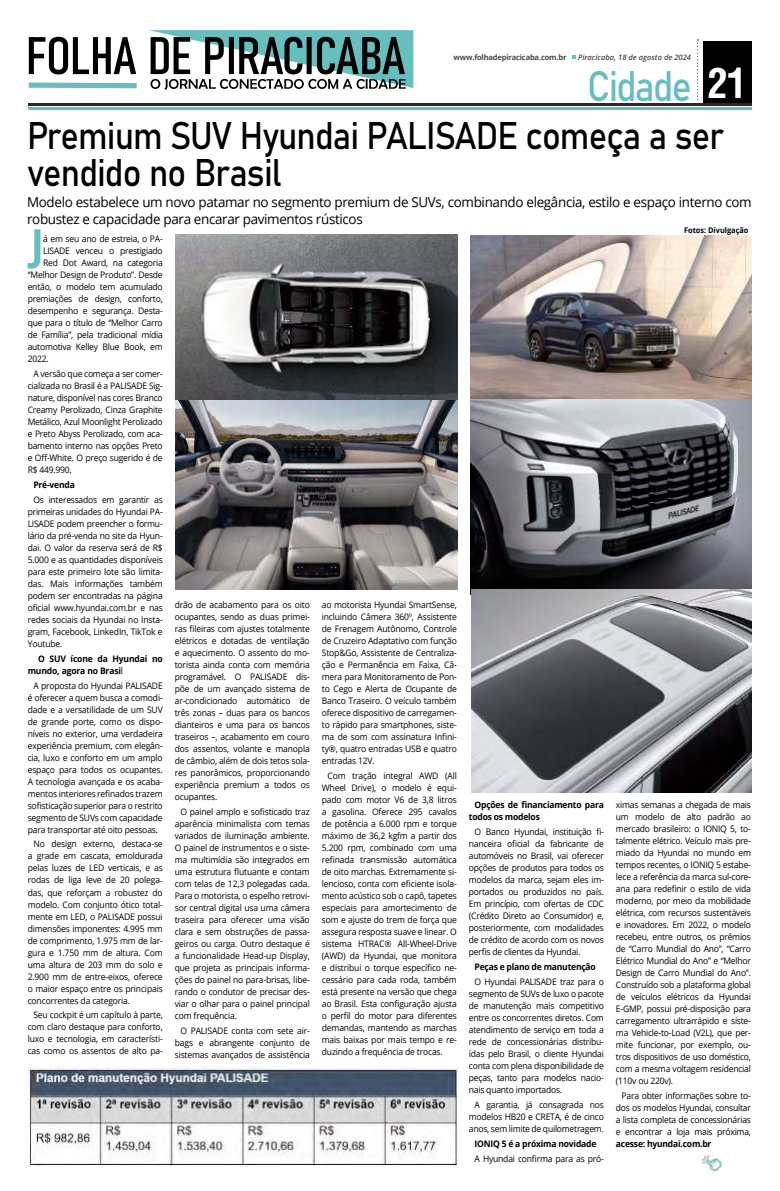
<style>
.page{position:relative;width:780px;height:1191px;background:#fff}
.page>*{position:absolute;margin:0;border:0;box-sizing:border-box;transform-origin:0 0}
.t1{font:700 42.6px "Open Sans";color:#67bec0;scale:.95 1}
.t2{font:42.1px "Bahnschrift";letter-spacing:-.045em;color:#67bec0;scale:.89 1}
.t3{font:38px/37px "Bahnschrift";letter-spacing:-.025em;color:#000;scale:.91 1}
.t4{font:13.7px/16.6px "Open Sans";letter-spacing:-.025em;color:#000}
.t5{font:9px/12px "Open Sans";letter-spacing:-.025em;color:#000;text-align:justify;scale:.95 1}
.t6{font:700 9px/12px "Open Sans";letter-spacing:-.025em;color:#000;scale:.95 1}
.t7{font:700 7.8px "Open Sans";color:#000;scale:.94 1}
.t8{font:700 7.6px "Open Sans";letter-spacing:-.025em;color:#4a4948}
.t9{font:italic 600 7.6px "Open Sans";color:#4a4948}
.s1{font-family:"Arena Condensed";font-weight:700;font-size:40.6px;color:#fff}
.s2{font-weight:400}
</style>
<div class="page">
<div style="left:703px;top:41px;width:48px;height:65px;background:#000"></div>
<hr style="left:28px;top:107px;width:723px;height:2px;background:#67bec0">
<hr style="left:28px;top:103px;width:723px;height:3px;background:#2c2824">
<svg style="left:697px;top:39px;width:1px;height:62px"></svg>
<svg style="left:572px;top:55px;width:3px;height:4px"></svg>
<svg style="left:28px;top:30px;width:385px;height:60px"></svg>
<img style="left:700px;top:1154px;width:23px;height:19px">
<img style="left:28px;top:1068px;width:429px;height:98px">
<img style="left:470px;top:235px;width:281px;height:359px">
<img style="left:175px;top:235px;width:282px;height:355px">
<img style="left:471px;top:590px;width:280px;height:203px">
<p class="t8" style="left:453px;top:52px;width:114px">www.folhadepiracicaba.com.br</p>
<p class="t9" style="left:578px;top:52px;width:114px">Piracicaba, 18 de agosto de 2024</p>
<h2 class="t2" style="left:587px;top:55px;width:181px">Cidade <span class="s1">21</span></h2>
<h3 class="t3" style="left:27px;top:114px;width:767px">Premium SUV Hyundai PALISADE começa a ser vendido no Brasil</h3>
<h3 class="t4" style="left:27px;top:193px;width:726px">Modelo estabelece um novo patamar no segmento premium de SUVs, combinando elegância, estilo e espaço interno com robustez e capacidade para encarar pavimentos rústicos</h3>
<p class="t7" style="left:684px;top:224px;width:70px">Fotos: Divulgação</p>
<h1 class="t1" style="left:31px;top:215px;width:16px">J</h1>
<p class="t5" style="left:43px;top:233px;width:127px">á em seu ano de estreia, o PA-</p>
<p class="t5" style="left:43px;top:245px;width:127px">LISADE venceu o prestigiado</p>
<p class="t5" style="left:43px;top:257px;width:127px">Red Dot Award, na categoria</p>
<p class="t5" style="left:28px;top:269px;width:144px">“Melhor Design de Produto”. Desde</p>
<p class="t5" style="left:28px;top:281px;width:144px">então, o modelo tem acumulado</p>
<p class="t5" style="left:28px;top:293px;width:144px">premiações de design, conforto,</p>
<p class="t5" style="left:28px;top:305px;width:144px">desempenho e segurança. Desta-</p>
<p class="t5" style="left:28px;top:317px;width:144px">que para o título de “Melhor Carro</p>
<p class="t5" style="left:28px;top:329px;width:144px">de Família”, pela tradicional mídia</p>
<p class="t5" style="left:28px;top:341px;width:144px">automotiva Kelley Blue Book, em</p>
<p class="t5" style="left:28px;top:353px;width:24px">2022.</p>
<p class="t5" style="left:28px;top:367px;width:144px;text-indent:6px">A versão que começa a ser comer&shy;cializada no Brasil é a PALISADE Sig&shy;nature, disponível nas cores Branco Creamy Perolizado, Cinza Graphite Metálico, Azul Moonlight Perolizado e Preto Abyss Perolizado, com aca&shy;bamento interno nas opções Preto e Off-White. O preço sugerido é de R$ 449.990.</p>
<p class="t6" style="left:33px;top:478px;width:45px">Pré-venda</p>
<p class="t5" style="left:28px;top:493px;width:144px;text-indent:6px">Os interessados em garantir as primeiras unidades do Hyundai PA-LISADE podem preencher o formu&shy;lário da pré-venda no site da Hyun&shy;dai. O valor da reserva será de R$ 5.000 e as quantidades disponíveis para este primeiro lote são limita&shy;das. Mais informações também podem ser encontradas na página oficial www.hyundai.com.br e nas redes sociais da Hyundai no Insta&shy;gram, Facebook, LinkedIn, TikTok e Youtube.</p>
<p class="t6" style="left:28px;top:652px;width:144px;text-indent:10px">O SUV ícone da Hyundai no mundo, agora no Brasi<span class="s2">l</span></p>
<p class="t5" style="left:28px;top:679px;width:144px;text-indent:6px">A proposta do Hyundai PALISADE é oferecer a quem busca a comodi&shy;dade e a versatilidade de um SUV de grande porte, como os dispo&shy;níveis no exterior, uma verdadeira experiência premium, com elegân&shy;cia, luxo e conforto em um amplo espaço para todos os ocupantes.<br>A tecnologia avançada e os acaba&shy;mentos interiores refinados trazem sofisticação superior para o restrito segmento de SUVs com capacidade para transportar até oito pessoas.</p>
<p class="t5" style="left:28px;top:838px;width:144px;text-indent:6px">No design externo, destaca-se a grade em cascata, emoldurada pelas luzes de LED verticais, e as rodas de liga leve de 20 polega&shy;das, que reforçam a robustez do modelo. Com conjunto ótico total&shy;mente em LED, o PALISADE possui dimensões imponentes: 4.995 mm de comprimento, 1.975 mm de lar&shy;gura e 1.750 mm de altura. Com uma altura de 203 mm do solo e 2.900 mm de entre-eixos, oferece o maior espaço entre os principais concorrentes da categoria.</p>
<p class="t5" style="left:28px;top:1008px;width:144px;text-indent:6px">Seu cockpit é um capítulo à parte, com claro destaque para conforto, luxo e tecnologia, em característi&shy;cas como os assentos de alto pa-</p>
<p class="t5" style="left:322px;top:598px;width:144px">ao motorista Hyundai SmartSense, incluindo Câmera 360º, Assistente de Frenagem Autônomo, Controle de Cruzeiro Adaptativo com função Stop&amp;Go, Assistente de Centraliza&shy;ção e Permanência em Faixa, Câ&shy;mera para Monitoramento de Pon&shy;to Cego e Alerta de Ocupante de Banco Traseiro. O veículo também oferece dispositivo de carregamen&shy;to rápido para smartphones, siste&shy;ma de som com assinatura Infini&shy;ty®, quatro entradas USB e quatro entradas 12V.</p>
<p class="t5" style="left:322px;top:769px;width:144px;text-indent:6px">Com tração integral AWD (All Wheel Drive), o modelo é equi&shy;pado com motor V6 de 3,8 litros a gasolina. Oferece 295 cavalos de potência a 6.000 rpm e torque máximo de 36,2 kgfm a partir dos 5.200 rpm, combinado com uma refinada transmissão automática de oito marchas. Extremamente si&shy;lencioso, conta com eficiente isola&shy;mento acústico sob o capô, tapetes especiais para amortecimento de som e ajuste do trem de força que assegura resposta suave e linear. O sistema HTRAC® All-Wheel-Drive (AWD) da Hyundai, que monitora e distribui o torque específico ne&shy;cessário para cada roda, também está presente na versão que chega ao Brasil. Esta configuração ajusta o perfil do motor para diferentes demandas, mantendo as marchas mais baixas por mais tempo e re&shy;duzindo a frequência de trocas.</p>
<p class="t5" style="left:175px;top:599px;width:144px">drão de acabamento para os oito ocupantes, sendo as duas primei&shy;ras fileiras com ajustes totalmente elétricos e dotadas de ventilação e aquecimento. O assento do mo&shy;torista ainda conta com memória programável. O PALISADE dis&shy;põe de um avançado sistema de ar-condicionado automático de três zonas – duas para os bancos dianteiros e uma para os bancos traseiros –, acabamento em couro dos assentos, volante e manopla de câmbio, além de dois tetos sola&shy;res panorâmicos, proporcionando experiência premium a todos os ocupantes.</p>
<p class="t5" style="left:175px;top:805px;width:144px;text-indent:6px">O painel amplo e sofisticado traz aparência minimalista com temas variados de iluminação ambiente.<br>O painel de instrumentos e o siste&shy;ma multimídia são integrados em uma estrutura flutuante e contam com telas de 12,3 polegadas cada.<br>Para o motorista, o espelho retrovi&shy;sor central digital usa uma câmera traseira para oferecer uma visão clara e sem obstruções de passa&shy;geiros ou carga. Outro destaque é a funcionalidade Head-up Display, que projeta as principais informa&shy;ções do painel no para-brisas, libe&shy;rando o condutor de precisar des&shy;viar o olhar para o painel principal com frequência.</p>
<p class="t5" style="left:175px;top:1024px;width:144px;text-indent:6px">O PALISADE conta com sete air&shy;bags e abrangente conjunto de sistemas avançados de assistência</p>
<p class="t5" style="left:616px;top:798px;width:144px">ximas semanas a chegada de mais um modelo de alto padrão ao mercado brasileiro: o IONIQ 5, to&shy;talmente elétrico. Veículo mais pre&shy;miado da Hyundai no mundo em tempos recentes, o IONIQ 5 estabe&shy;lece a referência da marca sul-core&shy;ana para redefinir o estilo de vida moderno, por meio da mobilidade elétrica, com recursos sustentáveis e inovadores. Em 2022, o modelo recebeu, entre outros, os prêmios de “Carro Mundial do Ano”, “Carro Elétrico Mundial do Ano” e “Melhor Design de Carro Mundial do Ano”.<br>Construído sob a plataforma global de veículos elétricos da Hyundai E-GMP, possui pré-disposição para carregamento ultrarrápido e siste&shy;ma Vehicle-to-Load (V2L), que per&shy;mite funcionar, por exemplo, ou&shy;tros dispositivos de uso doméstico, com a mesma voltagem residencial (110v ou 220v).</p>
<p class="t5" style="left:616px;top:1089px;width:144px;text-indent:6px">Para obter informações sobre to&shy;dos os modelos Hyundai, consultar a lista completa de concessionárias e encontrar a loja mais próxima,</p>
<p class="t6" style="left:616px;top:1137px;width:102px">acesse: hyundai.com.br</p>
<p class="t6" style="left:469px;top:799px;width:144px;text-indent:6px">Opções de financiamento para todos os modelos</p>
<p class="t5" style="left:469px;top:825px;width:144px;text-indent:6px">O Banco Hyundai, instituição fi&shy;nanceira oficial da fabricante de automóveis no Brasil, vai oferecer opções de produtos para todos os modelos da marca, sejam eles im&shy;portados ou produzidos no país.<br>Em princípio, com ofertas de CDC (Crédito Direto ao Consumidor) e, posteriormente, com modalidades de crédito de acordo com os novos perfis de clientes da Hyundai.</p>
<p class="t6" style="left:474px;top:960px;width:129px">Peças e plano de manutenção</p>
<p class="t5" style="left:469px;top:975px;width:144px;text-indent:6px">O Hyundai PALISADE traz para o segmento de SUVs de luxo o pacote de manutenção mais competitivo entre os concorrentes diretos. Com atendimento de serviço em toda a rede de concessionárias distribu&shy;ídas pelo Brasil, o cliente Hyundai conta com plena disponibilidade de peças, tanto para modelos nacio&shy;nais quanto importados.</p>
<p class="t5" style="left:469px;top:1098px;width:144px;text-indent:6px">A garantia, já consagrada nos modelos HB20 e CRETA, é de cinco anos, sem limite de quilometragem.</p>
<p class="t6" style="left:474px;top:1137px;width:130px">IONIQ 5 é a próxima novidade</p>
<p class="t5" style="left:474px;top:1152px;width:138px">A Hyundai confirma para as pró-</p>
</div>
